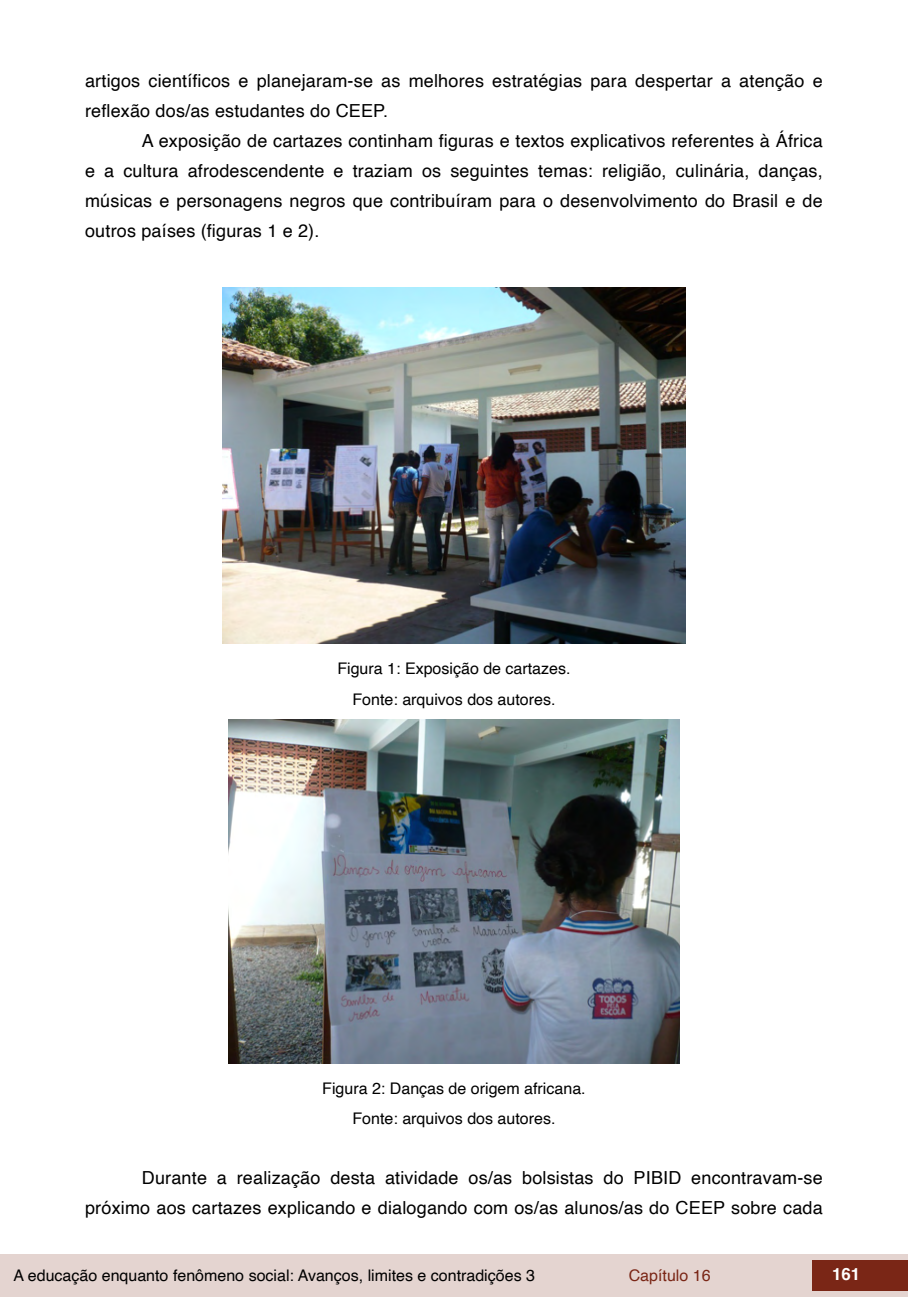
<style>
.page{position:relative;width:908px;height:1304px;background:#fff}
.page>*{position:absolute;margin:0;border:0;box-sizing:border-box;transform-origin:0 0}
.t1{font:18px/30px "Helvetica";letter-spacing:.01em;color:#000}
.t2{font:700 16.8px "Helvetica";color:#fff}
.t3{font:16px/30.6px "Helvetica";color:#000;text-align:center}
.t4{font:16px "Helvetica";color:#7a2616}
</style>
<div class="page">
<div style="left:0;top:1254px;width:906px;height:43px;background:#e4d4d0"></div>
<div style="left:812px;top:1261px;width:95px;height:30px;background:#7a2616"></div>
<img style="left:222px;top:287px;width:463px;height:357px">
<img style="left:228px;top:719px;width:451px;height:344px">
<p class="t1" style="left:85px;top:66px;width:738px">artigos científicos e planejaram-se as melhores estratégias para despertar a atenção e reflexão dos/as estudantes do CEEP.</p>
<p class="t1" style="left:85px;top:126px;width:738px;text-align:justify;text-indent:57px">A exposição de cartazes continham figuras e textos explicativos referentes à África e a cultura afrodescendente e traziam os seguintes temas: religião, culinária, danças, músicas e personagens negros que contribuíram para o desenvolvimento do Brasil e de outros países (figuras 1 e 2).</p>
<p class="t3" style="left:337px;top:654px;width:234px">Figura 1: Exposição de cartazes.<br>Fonte: arquivos dos autores.</p>
<p class="t3" style="left:322px;top:1073px;width:265px">Figura 2: Danças de origem africana.<br>Fonte: arquivos dos autores.</p>
<p class="t1" style="left:85px;top:1163px;width:738px;text-align:right">Durante a realização desta atividade os/as bolsistas do PIBID encontravam-se próximo aos cartazes explicando e dialogando com os/as alunos/as do CEEP sobre cada</p>
<p class="t3" style="left:14px;top:1260px;width:522px">A educação enquanto fenômeno social: Avanços, limites e contradições 3</p>
<p class="t4" style="left:628px;top:1263px;width:83px">Capítulo 16</p>
<p class="t2" style="left:831px;top:1264px;width:30px">161</p>
</div>
